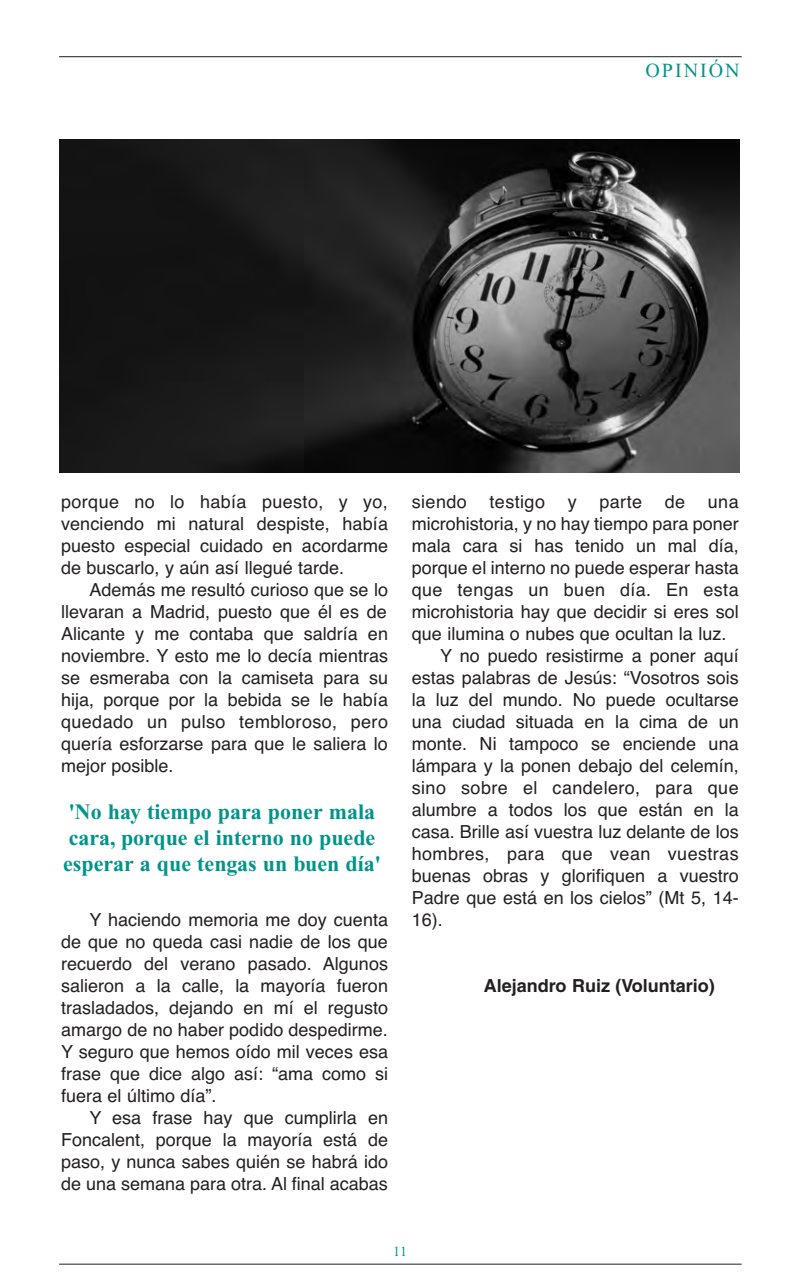
<style>
.page{position:relative;width:794px;height:1276px;background:#fff}
.page>*{position:absolute;margin:0;border:0;box-sizing:border-box;transform-origin:0 0}
.t1{font:700 22px/26px "Times New Roman";color:#00948b}
.t2{font:20px "Times New Roman";letter-spacing:.1em;color:#00948b}
.t3{font:18px/22px "Helvetica";color:#231f20;text-align:justify}
.t4{font:18px "Helvetica";letter-spacing:.02em;color:#231f20}
.t5{font:700 18px "Helvetica";color:#231f20}
.t6{font:14px "Times New Roman";color:#00948b}
</style>
<div class="page">
<hr style="left:59px;top:1263px;width:682px;height:1px;background:#231f20">
<hr style="left:59px;top:56px;width:682px;height:1px;background:#231f20">
<img style="left:59px;top:140px;width:681px;height:332px">
<p class="t2" style="left:645px;top:63px;width:96px">OPINIÓN</p>
<p class="t3" style="left:61px;top:490px;width:328px">porque no lo había puesto, y yo, venciendo mi natural despiste, había puesto especial cuidado en acordarme de buscarlo, y aún así llegué tarde.</p>
<p class="t3" style="left:61px;top:578px;width:328px;text-indent:28px">Además me resultó curioso que se lo llevaran a Madrid, puesto que él es de Alicante y me contaba que saldría en noviembre. Y esto me lo decía mientras se esmeraba con la camiseta para su hija, porque por la bebida se le había quedado un pulso tembloroso, pero quería esforzarse para que le saliera lo mejor posible.</p>
<p class="t1" style="left:63px;top:801px;width:319px">'No hay tiempo para poner mala cara, porque el interno no puede esperar a que tengas un buen día'</p>
<p class="t3" style="left:61px;top:908px;width:328px;text-indent:28px">Y haciendo memoria me doy cuenta de que no queda casi nadie de los que recuerdo del verano pasado. Algunos salieron a la calle, la mayoría fueron trasladados, dejando en mí el regusto amargo de no haber podido despedirme.<br>Y seguro que hemos oído mil veces esa frase que dice algo así: “ama como si fuera el último día”.</p>
<p class="t3" style="left:61px;top:1106px;width:328px;text-indent:28px">Y esa frase hay que cumplirla en Foncalent, porque la mayoría está de paso, y nunca sabes quién se habrá ido de una semana para otra. Al final acabas</p>
<p class="t3" style="left:412px;top:490px;width:57px">siendo</p>
<p class="t4" style="left:489px;top:491px;width:57px">testigo</p>
<p class="t3" style="left:568px;top:490px;width:10px">y</p>
<p class="t3" style="left:599px;top:490px;width:44px">parte</p>
<p class="t3" style="left:665px;top:490px;width:22px">de</p>
<p class="t3" style="left:708px;top:490px;width:32px">una</p>
<p class="t3" style="left:412px;top:512px;width:328px">microhistoria, y no hay tiempo para poner</p>
<p class="t3" style="left:412px;top:534px;width:328px">mala cara si has tenido un mal día,</p>
<p class="t3" style="left:412px;top:556px;width:328px">porque el interno no puede esperar hasta</p>
<p class="t4" style="left:412px;top:579px;width:328px">que tengas un buen día. En esta</p>
<p class="t3" style="left:412px;top:600px;width:328px">microhistoria hay que decidir si eres sol</p>
<p class="t3" style="left:412px;top:622px;width:316px">que ilumina o nubes que ocultan la luz.</p>
<p class="t3" style="left:440px;top:644px;width:300px">Y no puedo resistirme a poner aquí</p>
<p class="t3" style="left:412px;top:666px;width:328px">estas palabras de Jesús: “Vosotros sois</p>
<p class="t3" style="left:412px;top:688px;width:328px">la luz del mundo. No puede ocultarse</p>
<p class="t3" style="left:412px;top:710px;width:328px">una ciudad situada en la cima de un</p>
<p class="t3" style="left:412px;top:732px;width:328px">monte. Ni tampoco se enciende una</p>
<p class="t3" style="left:412px;top:754px;width:328px">lámpara y la ponen debajo del celemín,</p>
<p class="t4" style="left:412px;top:777px;width:328px">sino sobre el candelero, para que</p>
<p class="t3" style="left:412px;top:798px;width:328px">alumbre a todos los que están en la</p>
<p class="t3" style="left:412px;top:820px;width:328px">casa. Brille así vuestra luz delante de los</p>
<p class="t4" style="left:412px;top:843px;width:328px">hombres, para que vean vuestras</p>
<p class="t3" style="left:412px;top:864px;width:328px">buenas obras y glorifiquen a vuestro</p>
<p class="t3" style="left:412px;top:886px;width:328px">Padre que está en los cielos” (Mt 5, 14-</p>
<p class="t3" style="left:412px;top:908px;width:33px">16).</p>
<p class="t5" style="left:484px;top:979px;width:232px">Alejandro Ruiz (Voluntario)</p>
<p class="t6" style="left:393px;top:1245px;width:15px">11</p>
</div>
